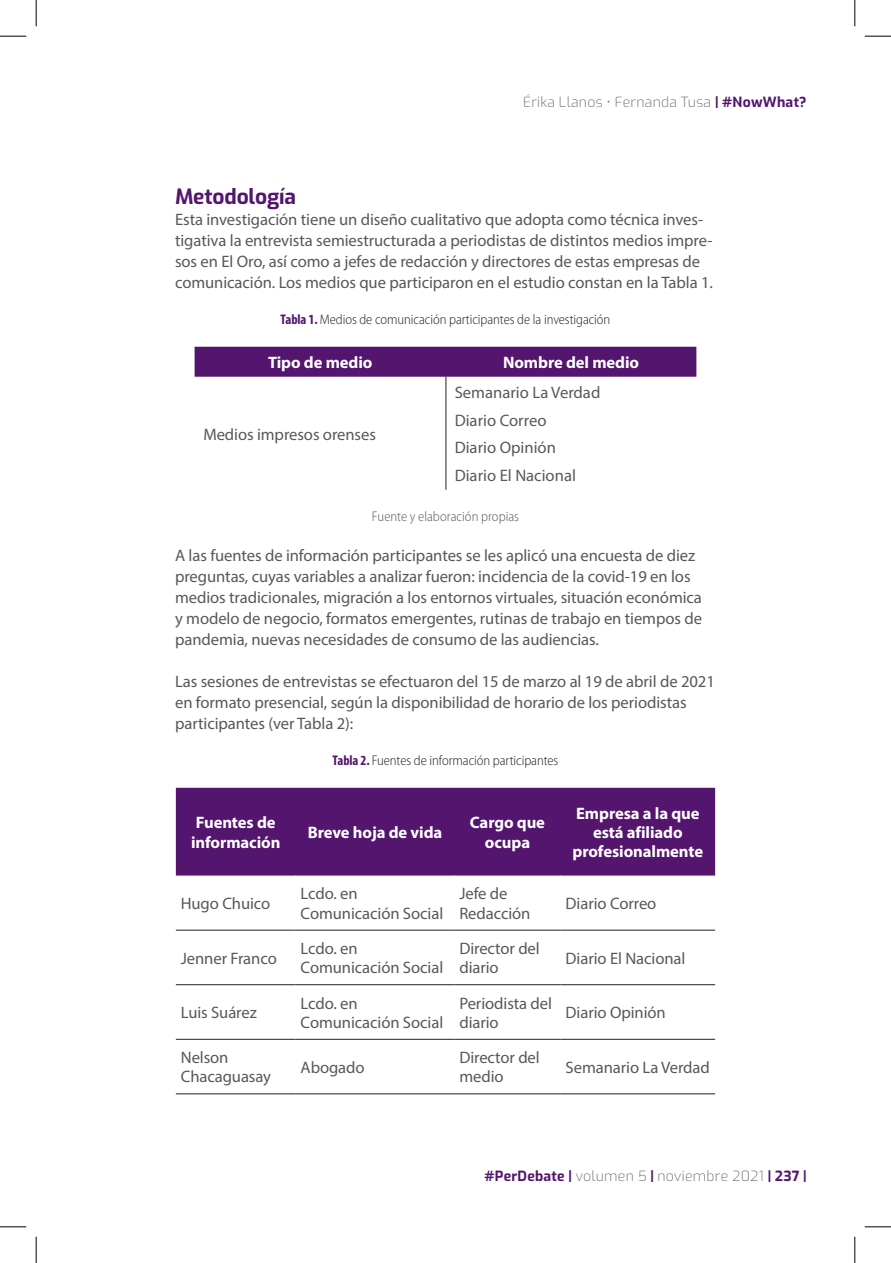
<style>
.page{position:relative;width:891px;height:1263px;background:#fff}
.page>*{position:absolute;margin:0;border:0;box-sizing:border-box;transform-origin:0 0}
.subtitulos{font:100 21px "Exo";letter-spacing:-.005em;color:#53156d}
.Tabla_texto{font:16.62px/21px "Myriad Pro";letter-spacing:-.005em;color:#57585a}
.Tabla_titulo{font:700 16.62px/19.2px "Myriad Pro";letter-spacing:-.005em;color:#fff;text-align:center}
.pie_de_foto{font:300 semi-condensed 14px "Myriad Pro";letter-spacing:-.005em;color:#231f20}
.t1{font:100 14px "Exo";letter-spacing:.02em;color:#57585a}
.creditos{font:300 semi-condensed 14px "Myriad Pro";color:#57585a}
.s1{color:#53156d}
.s2{font-weight:700;font-stretch:condensed;color:#53156d}
</style>
<div class="page">
<div style="left:195px;top:347px;width:501px;height:30px;background:#53156d"></div>
<hr style="left:446px;top:377px;width:1px;height:113px;background:#231f20">
<div style="left:176px;top:788px;width:539px;height:88px;background:#53156d"></div>
<hr style="left:176px;top:930px;width:120px;height:1px;background:#231f20">
<hr style="left:296px;top:930px;width:158px;height:1px;background:#231f20">
<hr style="left:454px;top:930px;width:107px;height:1px;background:#231f20">
<hr style="left:561px;top:930px;width:154px;height:1px;background:#231f20">
<hr style="left:176px;top:984px;width:120px;height:1px;background:#231f20">
<hr style="left:296px;top:984px;width:158px;height:1px;background:#231f20">
<hr style="left:454px;top:984px;width:107px;height:1px;background:#231f20">
<hr style="left:561px;top:984px;width:154px;height:1px;background:#231f20">
<hr style="left:176px;top:1039px;width:120px;height:1px;background:#231f20">
<hr style="left:296px;top:1039px;width:158px;height:1px;background:#231f20">
<hr style="left:454px;top:1039px;width:107px;height:1px;background:#231f20">
<hr style="left:561px;top:1039px;width:154px;height:1px;background:#231f20">
<hr style="left:176px;top:1093px;width:120px;height:1px;background:#231f20">
<hr style="left:296px;top:1093px;width:158px;height:1px;background:#231f20">
<hr style="left:454px;top:1093px;width:107px;height:1px;background:#231f20">
<hr style="left:561px;top:1093px;width:154px;height:1px;background:#231f20">
<svg style="left:0;top:36px;width:26px;height:1px"></svg>
<svg style="left:865px;top:36px;width:26px;height:1px"></svg>
<svg style="left:0;top:1226px;width:26px;height:1px"></svg>
<svg style="left:865px;top:1226px;width:26px;height:1px"></svg>
<svg style="left:36px;top:0;width:1px;height:26px"></svg>
<svg style="left:36px;top:1237px;width:1px;height:26px"></svg>
<svg style="left:854px;top:0;width:1px;height:26px"></svg>
<svg style="left:854px;top:1237px;width:1px;height:26px"></svg>
<p class="t1" style="left:523px;top:92px;width:285px">Érika Llanos • Fernanda Tusa <span class="s1">| #NowWhat?</span></p>
<p class="subtitulos" style="left:175px;top:181px;width:123px">Metodología</p>
<p class="Tabla_texto" style="left:175px;top:208px;width:539px">Esta investigación tiene un diseño cualitativo que adopta como técnica inves&shy;tigativa la entrevista semiestructurada a periodistas de distintos medios impre&shy;sos en El Oro, así como a jefes de redacción y directores de estas empresas de comunicación. Los medios que participaron en el estudio constan en la Tabla 1.</p>
<p class="pie_de_foto" style="left:281px;top:312px;width:331px"><span class="s2">Tabla 1.</span> Medios de comunicación participantes de la investigación</p>
<p class="Tabla_titulo" style="left:268px;top:352px;width:106px">Tipo de medio</p>
<p class="Tabla_titulo" style="left:503px;top:352px;width:138px">Nombre del medio</p>
<p class="Tabla_texto" style="left:455px;top:382px;width:147px">Semanario La Verdad</p>
<p class="Tabla_texto" style="left:455px;top:409px;width:93px">Diario Correo</p>
<p class="Tabla_texto" style="left:455px;top:437px;width:103px">Diario Opinión</p>
<p class="Tabla_texto" style="left:455px;top:465px;width:123px">Diario El Nacional</p>
<p class="creditos" style="left:372px;top:508px;width:149px">Fuente y elaboración propias</p>
<p class="Tabla_texto" style="left:175px;top:544px;width:528px">A las fuentes de información participantes se les aplicó una encuesta de diez preguntas, cuyas variables a analizar fueron: incidencia de la covid-19 en los medios tradicionales, migración a los entornos virtuales, situación económica y modelo de negocio, formatos emergentes, rutinas de trabajo en tiempos de pandemia, nuevas necesidades de consumo de las audiencias.</p>
<p class="Tabla_texto" style="left:175px;top:670px;width:541px">Las sesiones de entrevistas se efectuaron del 15 de marzo al 19 de abril de 2021 en formato presencial, según la disponibilidad de horario de los periodistas participantes (ver Tabla 2):</p>
<p class="pie_de_foto" style="left:333px;top:753px;width:227px"><span class="s2">Tabla 2.</span> Fuentes de información participantes</p>
<p class="Tabla_texto" style="left:203px;top:423px;width:174px">Medios impresos orenses</p>
<p class="Tabla_titulo" style="left:191px;top:812px;width:91px;text-align:left">Fuentes de información</p>
<p class="Tabla_titulo" style="left:308px;top:822px;width:136px">Breve hoja de vida</p>
<p class="Tabla_titulo" style="left:470px;top:812px;width:77px">Cargo que ocupa</p>
<p class="Tabla_titulo" style="left:572px;top:803px;width:132px">Empresa a la que está afiliado profesionalmente</p>
<p class="Tabla_texto" style="left:181px;top:893px;width:91px">Hugo Chuico</p>
<p class="Tabla_texto" style="left:301px;top:884px;width:144px;line-height:19.2px">Lcdo. en<br>Comunicación Social</p>
<p class="Tabla_texto" style="left:459px;top:884px;width:73px;line-height:19.2px">Jefe de<br>Redacción</p>
<p class="Tabla_texto" style="left:566px;top:893px;width:92px">Diario Correo</p>
<p class="Tabla_texto" style="left:181px;top:947px;width:97px">Jenner Franco</p>
<p class="Tabla_texto" style="left:301px;top:939px;width:144px;line-height:19.2px">Lcdo. en<br>Comunicación Social</p>
<p class="Tabla_texto" style="left:459px;top:939px;width:82px;line-height:19.2px">Director del diario</p>
<p class="Tabla_texto" style="left:566px;top:947px;width:121px">Diario El Nacional</p>
<p class="Tabla_texto" style="left:181px;top:1002px;width:78px">Luis Suárez</p>
<p class="Tabla_texto" style="left:301px;top:993px;width:144px;line-height:19.2px">Lcdo. en<br>Comunicación Social</p>
<p class="Tabla_texto" style="left:459px;top:993px;width:94px;line-height:19.2px">Periodista del diario</p>
<p class="Tabla_texto" style="left:566px;top:1002px;width:102px">Diario Opinión</p>
<p class="Tabla_texto" style="left:181px;top:1048px;width:92px;line-height:19.2px">Nelson<br>Chacaguasay</p>
<p class="Tabla_texto" style="left:301px;top:1056px;width:66px">Abogado</p>
<p class="Tabla_texto" style="left:459px;top:1048px;width:82px;line-height:19.2px">Director del medio</p>
<p class="Tabla_texto" style="left:566px;top:1056px;width:146px">Semanario La Verdad</p>
<p class="t1" style="left:484px;top:1166px;width:324px"><span class="s1">#PerDebate |</span> volumen 5 <span class="s1">|</span> noviembre 2021 <span class="s1">| 237 |</span></p>
</div>
